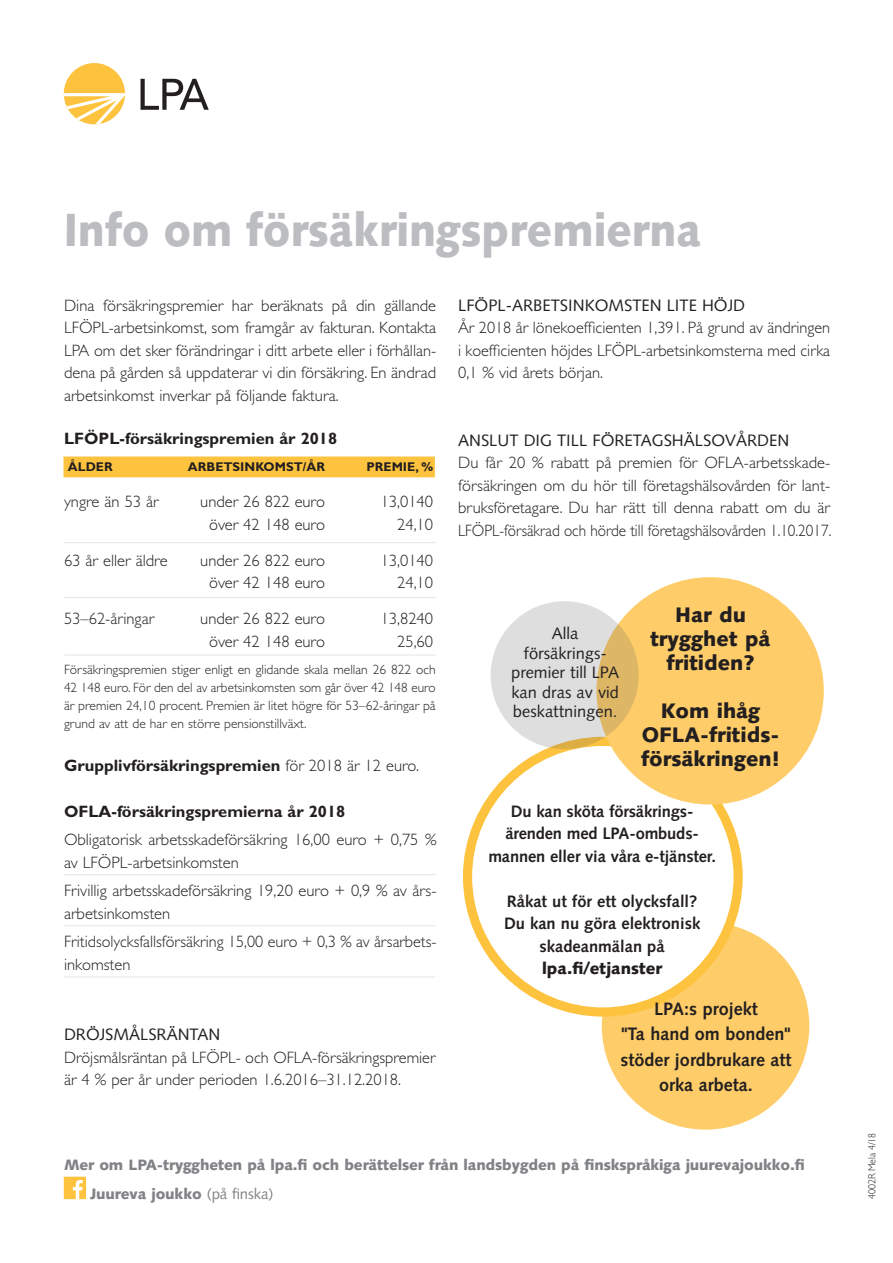
<style>
.page{position:relative;width:893px;height:1263px;background:#fff}
.page>*{position:absolute;margin:0;border:0;box-sizing:border-box;transform-origin:0 0}
.LEIPÄ{font:900 46.5px "Syntax";color:#bcbdc0;scale:.92 1}
.LEIPÄ-2{font:900 21px/24px "Syntax";color:#231f20}
.LEIPÄ-3{font:700 18px/25.5px "Syntax";color:#231f20;text-align:center}
.LEIPÄ-4{font:300 16.5px/22.5px "Gill Sans";color:#231f20}
.LEIPÄ-5{font:700 16.5px/22.5px "Syntax";letter-spacing:-.01em;color:#231f20;text-align:center}
.LEIPÄ-6{font:700 16.5px "Gill Sans";color:#231f20}
.VÄLIOTSIKKO{font:16.5px "Syntax";color:#231f20}
.LEIPÄ-7{font:16.5px/19.5px "Syntax";color:#231f20;text-align:center}
.LEIPÄ-8{font:900 16.5px "Syntax";color:#231f20}
.LEIPÄ-9{font:900 15px/28.5px "Syntax";letter-spacing:-.01em;color:#808285}
.LEIPÄ-10{font:300 13.5px/18px "Gill Sans";color:#231f20;text-align:justify}
.LEIPÄ-11{font:700 12.75px "Gill Sans";color:#231f20}
.LEIPÄ-12{font:300 10.5px "Gill Sans";color:#231f20;scale:.92 1}
.s1{font-weight:800}
.s2{font-weight:300}
.s3{font-weight:400}
</style>
<div class="page">
<div style="left:64px;top:63px;width:61px;height:61px;background:#fec33e;border-radius:50%"></div>
<svg style="left:64px;top:93px;width:61px;height:31px"></svg>
<div style="left:602px;top:922px;width:207px;height:208px;background:#fecd69;border-radius:50%"></div>
<div style="left:467px;top:741px;width:271px;height:271px;background:#fff;border-radius:50%"></div>
<div style="left:463px;top:737px;width:280px;height:279px;border:9px solid #fec33e;border-radius:50%"></div>
<div style="left:596px;top:577px;width:228px;height:227px;background:#fecd69;border-radius:50%"></div>
<div style="left:63px;top:456px;width:372px;height:21px;background:#fec33e;border:2px solid #fec33e"></div>
<div style="left:64px;top:1177px;width:22px;height:22px;background:#fec33e"></div>
<svg style="left:73px;top:1180px;width:10px;height:19px"></svg>
<svg style="left:141px;top:79px;width:68px;height:31px"></svg>
<svg style="left:491px;top:601px;width:148px;height:148px;background:#ddd5c5"></svg>
<hr style="left:64px;top:654px;width:372px;height:2px;background:#e6e7e9">
<hr style="left:64px;top:542px;width:372px;height:1px;background:#e6e7e9">
<hr style="left:64px;top:597px;width:372px;height:1px;background:#e6e7e9">
<hr style="left:64px;top:874px;width:372px;height:1px;background:#e6e7e9">
<hr style="left:64px;top:925px;width:372px;height:1px;background:#e6e7e9">
<hr style="left:63px;top:976px;width:372px;height:1px;background:#e6e7e9">
<p class="LEIPÄ" style="left:64px;top:203px;width:694px">Info om försäkringspremierna</p>
<p class="LEIPÄ-4" style="left:64px;top:294px;width:374px;text-align:justify">Dina försäkringspremier har beräknats på din gällande LFÖPL-arbetsinkomst, som framgår av fakturan. Kontakta LPA om det sker förändringar i ditt arbete eller i förhållan&shy;dena på gården så uppdaterar vi din försäkring. En ändrad arbetsinkomst inverkar på följande faktura.</p>
<p class="VÄLIOTSIKKO" style="left:458px;top:295px;width:288px">LFÖPL-ARBETSINKOMSTEN LITE HÖJD</p>
<p class="LEIPÄ-4" style="left:458px;top:316px;width:374px;text-align:justify">År 2018 år lönekoefficienten 1,391. På grund av ändringen i koefficienten höjdes LFÖPL-arbetsinkomsterna med cirka 0,1 % vid årets början.</p>
<p class="LEIPÄ-6" style="left:64px;top:429px;width:275px">LFÖPL-försäkringspremien år 2018</p>
<p class="LEIPÄ-11" style="left:68px;top:460px;width:46px">ÅLDER</p>
<p class="LEIPÄ-11" style="left:188px;top:460px;width:139px">ARBETSINKOMST/ÅR</p>
<p class="LEIPÄ-11" style="left:367px;top:460px;width:68px">PREMIE, <span class="s1">%</span></p>
<p class="LEIPÄ-4" style="left:64px;top:491px;width:96px">yngre än 53 år</p>
<p class="LEIPÄ-4" style="left:200px;top:491px;width:126px">under 26 822 euro</p>
<p class="LEIPÄ-4" style="left:381px;top:491px;width:54px">13,0140</p>
<p class="LEIPÄ-4" style="left:209px;top:513px;width:117px">över 42 148 euro</p>
<p class="LEIPÄ-4" style="left:397px;top:513px;width:37px">24,10</p>
<p class="LEIPÄ-4" style="left:64px;top:549px;width:105px">63 år eller äldre</p>
<p class="LEIPÄ-4" style="left:200px;top:549px;width:126px">under 26 822 euro</p>
<p class="LEIPÄ-4" style="left:381px;top:549px;width:54px">13,0140</p>
<p class="LEIPÄ-4" style="left:209px;top:572px;width:117px">över 42 148 euro</p>
<p class="LEIPÄ-4" style="left:397px;top:572px;width:37px">24,10</p>
<p class="LEIPÄ-4" style="left:64px;top:608px;width:92px">53–62-åringar</p>
<p class="LEIPÄ-4" style="left:200px;top:608px;width:126px">under 26 822 euro</p>
<p class="LEIPÄ-4" style="left:381px;top:608px;width:54px">13,8240</p>
<p class="LEIPÄ-4" style="left:209px;top:630px;width:117px">över 42 148 euro</p>
<p class="LEIPÄ-4" style="left:397px;top:630px;width:37px">25,60</p>
<p class="LEIPÄ-10" style="left:64px;top:661px;width:373px">Försäkringspremien stiger enligt en glidande skala mellan 26 822 och 42 148 euro. För den del av arbetsinkomsten som går över 42 148 euro är premien 24,10 procent. Premien är litet högre för 53–62-åringar på grund av att de har en större pensionstillväxt.</p>
<p class="LEIPÄ-6" style="left:64px;top:755px;width:357px">Grupplivförsäkringspremien <span class="s2">för 2018 är 12 euro.</span></p>
<p class="LEIPÄ-6" style="left:64px;top:801px;width:283px">OFLA-försäkringspremierna år 2018</p>
<p class="LEIPÄ-4" style="left:64px;top:828px;width:374px">Obligatorisk arbetsskadeförsäkring 16,00 euro + 0,75 % av LFÖPL-arbetsinkomsten</p>
<p class="LEIPÄ-4" style="left:64px;top:879px;width:374px">Frivillig arbetsskadeförsäkring 19,20 euro + 0,9 % av års&shy;arbetsinkomsten</p>
<p class="LEIPÄ-4" style="left:64px;top:930px;width:374px">Fritidsolycksfallsförsäkring 15,00 euro + 0,3 % av årsarbets&shy;inkomsten</p>
<p class="VÄLIOTSIKKO" style="left:64px;top:1025px;width:158px">DRÖJSMÅLSRÄNTAN</p>
<p class="LEIPÄ-4" style="left:64px;top:1046px;width:373px">Dröjsmålsräntan på LFÖPL- och OFLA-försäkringspremier är 4 % per år under perioden 1.6.2016–31.12.2018.</p>
<p class="VÄLIOTSIKKO" style="left:458px;top:430px;width:333px">ANSLUT DIG TILL FÖRETAGSHÄLSOVÅRDEN</p>
<p class="LEIPÄ-4" style="left:458px;top:451px;width:375px;text-align:justify">Du får 20 % rabatt på premien för OFLA-arbetsskade&shy;försäkringen om du hör till företagshälsovården för lant&shy;bruksföretagare. Du har rätt till denna rabatt om du är LFÖPL-försäkrad och hörde till företagshälsovården 1.10.2017.</p>
<p class="LEIPÄ-7" style="left:511px;top:624px;width:110px">Alla försäkrings&shy;premier till LPA kan dras av vid beskattningen.</p>
<p class="LEIPÄ-2" style="left:675px;top:603px;width:72px">Har du</p>
<p class="LEIPÄ-2" style="left:650px;top:627px;width:122px">trygghet på</p>
<p class="LEIPÄ-2" style="left:666px;top:651px;width:90px">fritiden?</p>
<p class="LEIPÄ-2" style="left:661px;top:699px;width:101px">Kom ihåg</p>
<p class="LEIPÄ-2" style="left:641px;top:723px;width:140px">OFLA-fritids&shy;försäkringen!</p>
<p class="LEIPÄ-5" style="left:488px;top:800px;width:229px">Du kan sköta försäkrings&shy;ärenden med LPA-ombuds&shy;mannen eller via våra e-tjänster.</p>
<p class="LEIPÄ-5" style="left:507px;top:890px;width:192px">Råkat ut för ett olycksfall?</p>
<p class="LEIPÄ-5" style="left:504px;top:912px;width:198px">Du kan nu göra elektronisk</p>
<p class="LEIPÄ-5" style="left:540px;top:935px;width:127px">skadeanmälan på</p>
<p class="LEIPÄ-8" style="left:542px;top:959px;width:122px">lpa.fi/etjanster</p>
<p class="LEIPÄ-3" style="left:654px;top:996px;width:105px">LPA:s projekt</p>
<p class="LEIPÄ-3" style="left:621px;top:1021px;width:170px">"Ta hand om bonden"</p>
<p class="LEIPÄ-3" style="left:620px;top:1047px;width:172px">stöder jordbrukare att orka arbeta.</p>
<p class="LEIPÄ-9" style="left:90px;top:1151px;width:716px;text-indent:-26px">Mer om LPA-tryggheten på lpa.fi och berättelser från landsbygden på finskspråkiga juurevajoukko.fi<br>Juureva joukko <span class="s3">(på finska)</span></p>
<p class="LEIPÄ-12" style="left:866px;top:1199px;width:73px;rotate:-90deg">4002R Mela 4/18</p>
</div>
